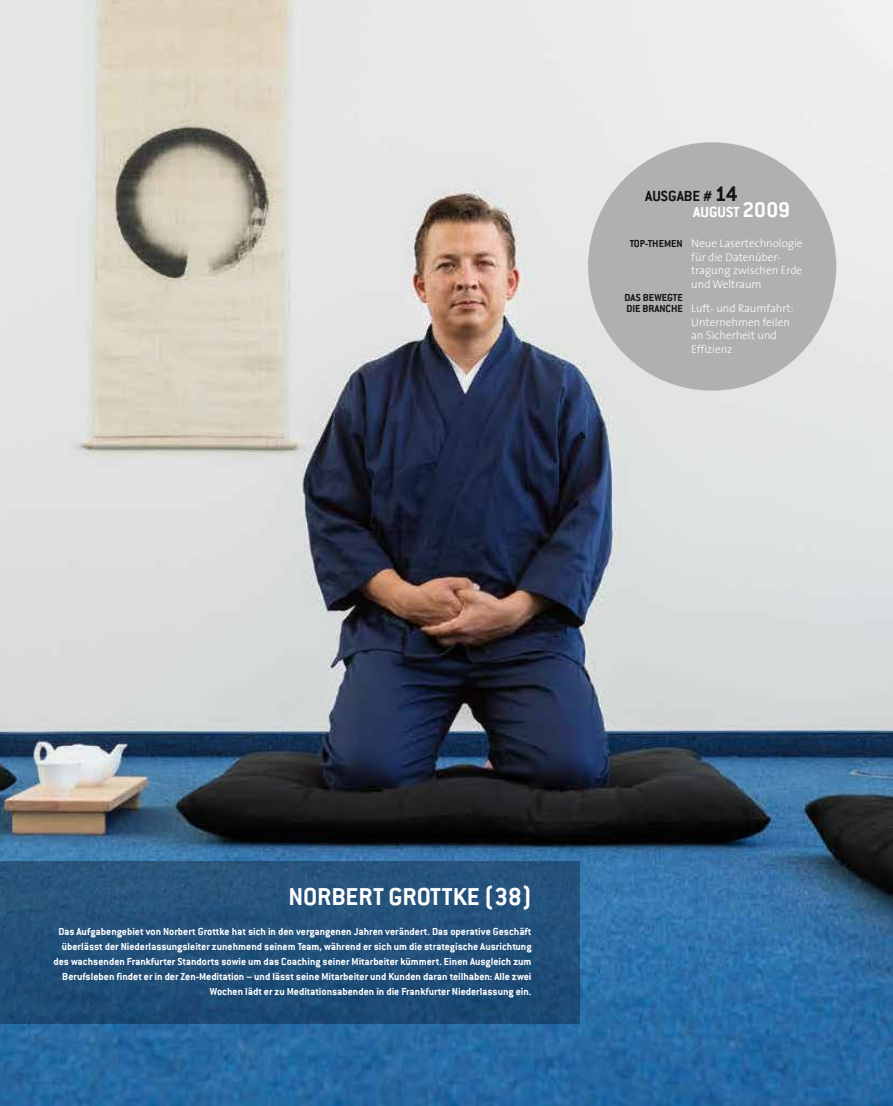
<style>
.page{position:relative;width:893px;height:1106px;background:#fff}
.page>*{position:absolute;margin:0;border:0;box-sizing:border-box;transform-origin:0 0}
.t1{font:700 27px "Conduit ITC";color:#fff}
.t2{font:700 16.2px/16.2px "Conduit ITC";color:#141414}
.t3{font:700 11.25px/15px "Conduit ITC";color:#fff;text-align:right}
.t4{font:300 11.25px/13.5px "The Sans";color:#fff}
.t5{font:700 11.25px "Conduit ITC";color:#141414}
.s1{font-size:23.4px}
.s2{color:#fff}
.s3{font-size:23.4px;color:#fff}
.s4{font-family:"Conduit ITC";font-weight:700;color:#141414}
</style>
<div class="page">
<img style="left:0;top:0;width:893px;height:1106px">
<div style="left:588px;top:142px;width:248px;height:248px;background:#afb0b0;border-radius:50%"></div>
<img style="left:0;top:861px;width:579px;height:162px">
<h2 class="t2" style="left:693px;top:188px;width:98px;text-indent:-48px">AUSGABE # <span class="s1">14<br></span><span class="s2">AUGUST</span> <span class="s3">2009</span></h2>
<p class="t4" style="left:691px;top:236px;width:113px;text-indent:-62px"><span class="s4">TOP-THEMEN</span> Neue Lasertechnologie für die Datenüber&shy;tragung zwischen Erde und Weltraum</p>
<p class="t5" style="left:624px;top:291px;width:60px">DAS BEWEGTE</p>
<p class="t4" style="left:691px;top:301px;width:104px;text-indent:-65px"><span class="s4">DIE BRANCHE</span> Luft- und Raumfahrt:<br>Unternehmen feilen an Sicherheit und<br>Effizienz</p>
<h1 class="t1" style="left:288px;top:881px;width:245px">NORBERT GROTTKE (38)</h1>
<p class="t3" style="left:54px;top:924px;width:479px">Das Aufgabengebiet von Norbert Grottke hat sich in den vergangenen Jahren verändert. Das operative Geschäft überlässt der Niederlassungsleiter zunehmend seinem Team, während er sich um die strategische Ausrichtung des wachsenden Frankfurter Standorts sowie um das Coaching seiner Mitarbeiter kümmert. Einen Ausgleich zum Berufsleben findet er in der Zen-Meditation – und lässt seine Mitarbeiter und Kunden daran teilhaben: Alle zwei Wochen lädt er zu Meditationsabenden in die Frankfurter Niederlassung ein.</p>
</div>
